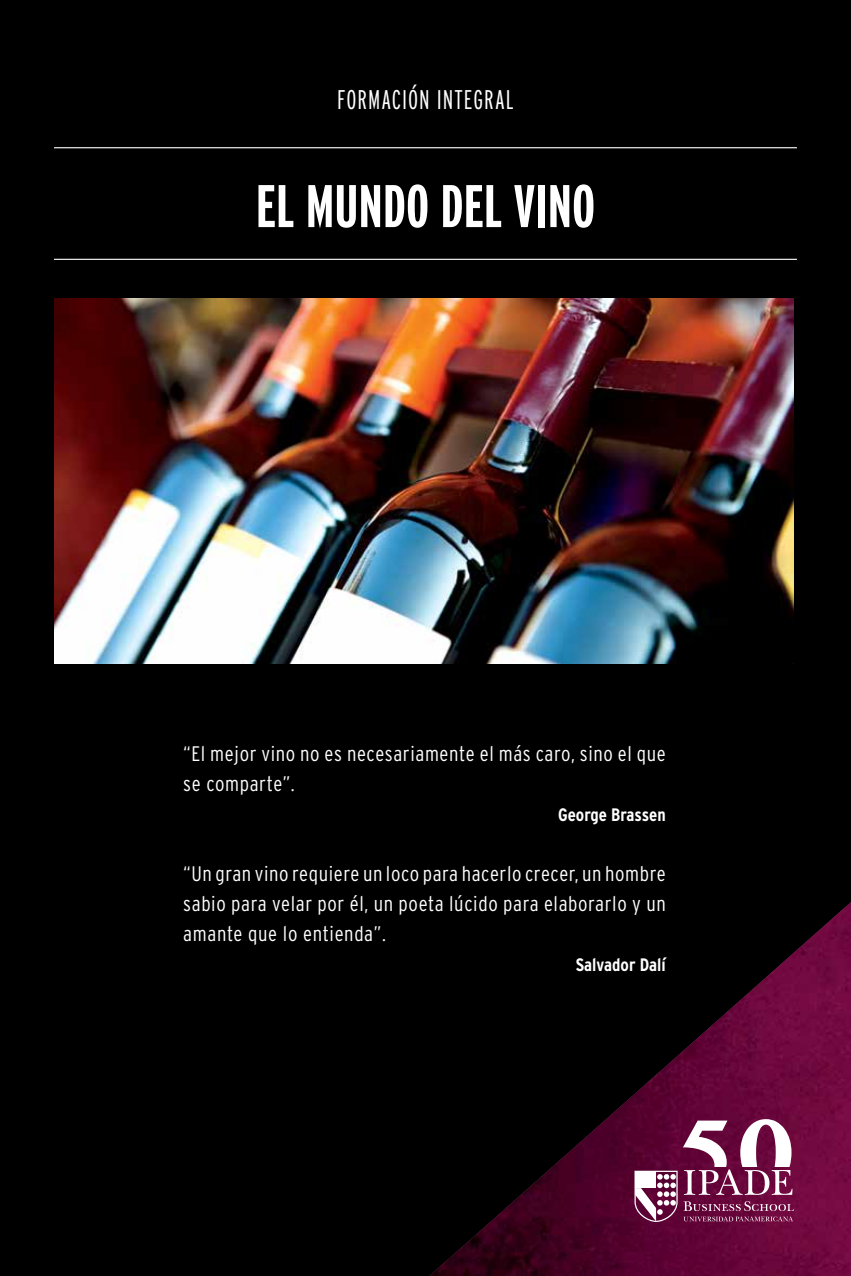
<style>
.page{position:relative;width:851px;height:1276px;background:#fff}
.page>*{position:absolute;margin:0;border:0;box-sizing:border-box;transform-origin:0 0}
.t1{font:700 extra-condensed 60px "Interstate";color:#fff}
.t2{font:300 extra-condensed 27px "Interstate";letter-spacing:.035em;color:#fff}
.t3{font:300 condensed 21px/30px "Interstate";letter-spacing:.03em;color:#fff}
.t4{font:700 condensed 18px "Interstate";color:#fff}
</style>
<div class="page">
<div style="left:0;top:0;width:850px;height:1276px;background:#000"></div>
<img style="left:429px;top:903px;width:421px;height:373px">
<svg style="left:634px;top:1119px;width:159px;height:103px;background:#8c476c"></svg>
<div style="left:635px;top:1171px;width:21px;height:17px;background:#fff"></div>
<hr style="left:54px;top:147px;width:742px;height:1px;background:#fff">
<hr style="left:54px;top:259px;width:742px;height:1px;background:#fff">
<img style="left:54px;top:299px;width:739px;height:364px">
<p class="t2" style="left:337px;top:84px;width:178px">FORMACIÓN INTEGRAL</p>
<h1 class="t1" style="left:256px;top:173px;width:341px">EL MUNDO DEL VINO</h1>
<p class="t3" style="left:183px;top:738px;width:484px">“El mejor vino no es necesariamente el más caro, sino el que se comparte”.</p>
<p class="t4" style="left:558px;top:804px;width:109px">George Brassen</p>
<p class="t3" style="left:183px;top:858px;width:484px;text-align:justify">“Un gran vino requiere un loco para hacerlo crecer, un hombre sabio para velar por él, un poeta lúcido para elaborarlo y un amante que lo entienda”.</p>
<p class="t4" style="left:575px;top:954px;width:91px">Salvador Dalí</p>
</div>
